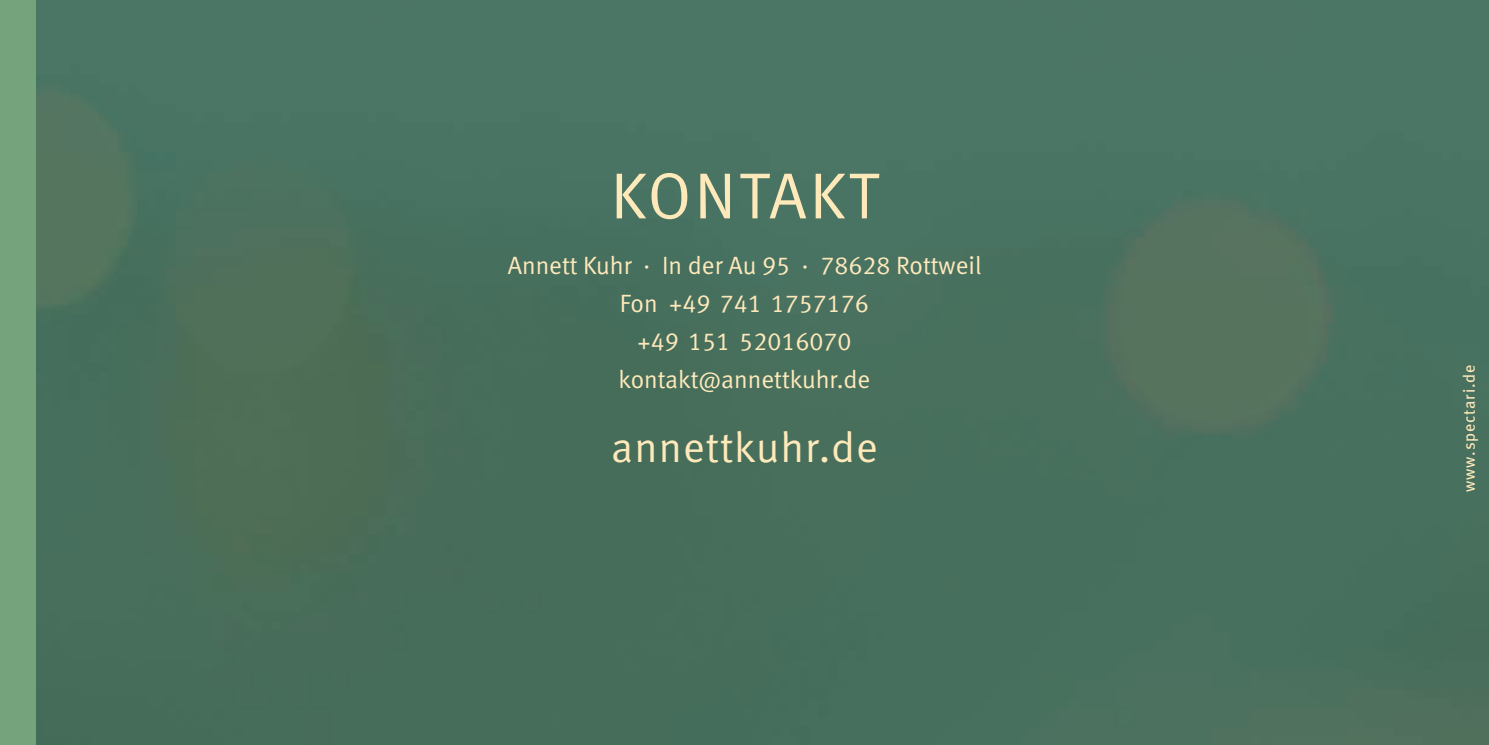
<style>
.page{position:relative;width:1489px;height:745px;background:#fff}
.page>*{position:absolute;margin:0;border:0;box-sizing:border-box;transform-origin:0 0}
.t1{font:65px "Meta Normal";letter-spacing:.05em;color:#fee9ba}
.t2{font:42.5px "Meta Normal LF";letter-spacing:.025em;color:#fee9ba}
.t3{font:25px/38px "Meta Normal LF";color:#fee9ba;text-align:center}
.t4{font:16.25px "Meta";letter-spacing:.05em;color:#fee9ba}
</style>
<div class="page">
<img style="left:35px;top:0;width:1453px;height:744px">
<div style="left:0;top:0;width:35px;height:744px;background:#75a37b"></div>
<h1 class="t1" style="left:610px;top:171px;width:269px">KONTAKT</h1>
<p class="t3" style="left:507px;top:248px;width:475px">Annett Kuhr · In der Au 95 · 78628 Rottweil<br>Fon +49 741 1757176<br>+49 151 52016070<br>kontakt@annettkuhr.de</p>
<h2 class="t2" style="left:611px;top:431px;width:268px">annettkuhr.de</h2>
<p class="t4" style="left:1462px;top:491px;width:128px;rotate:-90deg">www.spectari.de</p>
</div>
